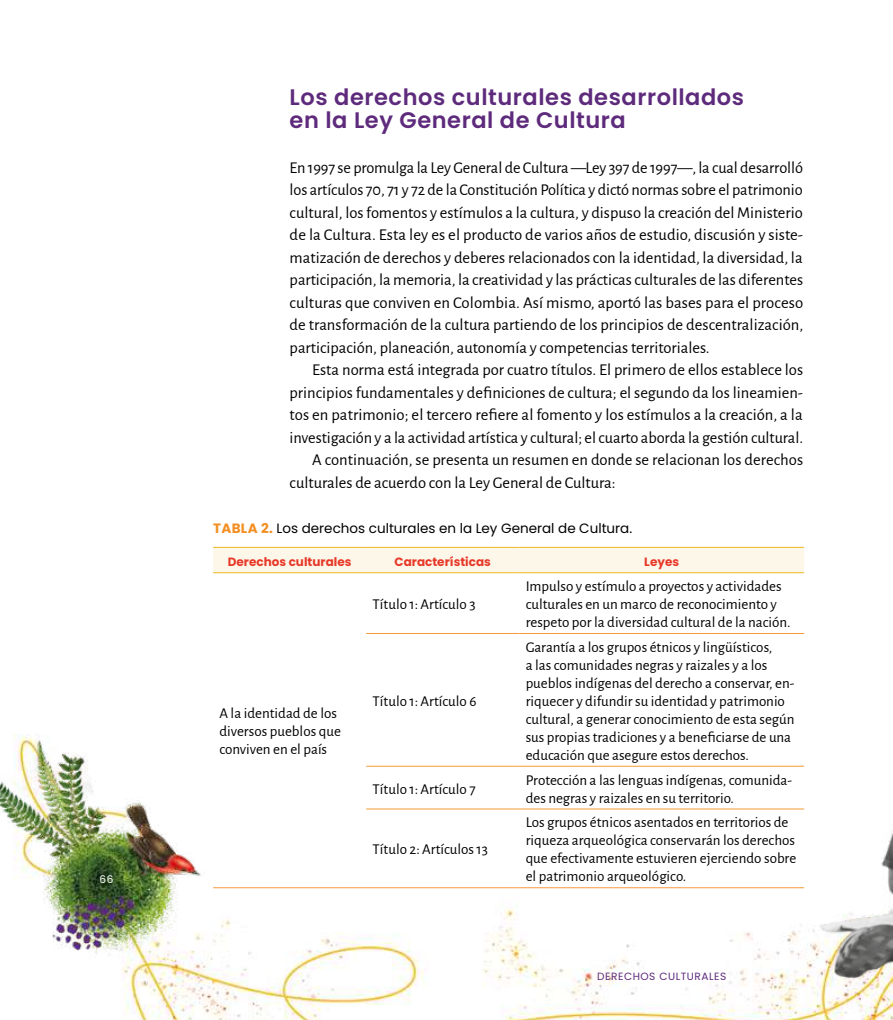
<style>
.page{position:relative;width:893px;height:1020px;background:#fff}
.page>*{position:absolute;margin:0;border:0;box-sizing:border-box;transform-origin:0 0}
.t1{font:600 22.5px/22.5px "Poppins";letter-spacing:.025em;color:#5e2b7c}
.t2{font:16.5px/22.5px "Alegreya Sans";color:#000;text-align:justify}
.t3{font:15px/18px "Alegreya Sans";color:#000}
.t4{font:13.5px "Poppins";color:#000}
.t5{font:700 13.5px "Poppins";color:#f38f22}
.t6{font:700 12px "Poppins";color:#e73929}
.t7{font:10.5px "Poppins";letter-spacing:.05em;color:#5e2b7c}
.t8{font:10.5px "Poppins";color:#fff}
.s1{font-weight:700;color:#f38f22}
</style>
<div class="page">
<img style="left:0;top:546px;width:892px;height:474px">
<img style="left:809px;top:698px;width:83px;height:289px">
<div style="left:213px;top:548px;width:591px;height:24px;background:#fdf7ea"></div>
<hr style="left:519px;top:633px;width:285px;height:1px;background:#f59b3b">
<hr style="left:366px;top:766px;width:153px;height:1px;background:#f59b3b">
<hr style="left:519px;top:766px;width:285px;height:1px;background:#f59b3b">
<hr style="left:366px;top:809px;width:153px;height:1px;background:#f59b3b">
<hr style="left:519px;top:809px;width:285px;height:1px;background:#f59b3b">
<hr style="left:366px;top:887px;width:153px;height:1px;background:#f59b3b">
<hr style="left:519px;top:887px;width:285px;height:1px;background:#f59b3b">
<hr style="left:213px;top:547px;width:153px;height:1px;background:#ecb822">
<hr style="left:366px;top:547px;width:153px;height:1px;background:#ecb822">
<hr style="left:519px;top:547px;width:285px;height:1px;background:#ecb822">
<hr style="left:366px;top:572px;width:153px;height:1px;background:#ecb822">
<hr style="left:519px;top:572px;width:285px;height:1px;background:#ecb822">
<hr style="left:213px;top:572px;width:153px;height:1px;background:#ecb822">
<hr style="left:213px;top:887px;width:153px;height:1px;background:#f59b3b">
<hr style="left:366px;top:633px;width:153px;height:1px;background:#f59b3b">
<p class="t8" style="left:100px;top:873px;width:15px">66</p>
<h1 class="t1" style="left:290px;top:86px;width:456px">Los derechos culturales desarrollados en la Ley General de Cultura</h1>
<p class="t2" style="left:290px;top:155px;width:515px">En 1997 se promulga la Ley General de Cultura —Ley 397 de 1997—, la cual desarrolló los artículos 70, 71 y 72 de la Constitución Política y dictó normas sobre el patrimonio cultural, los fomentos y estímulos a la cultura, y dispuso la creación del Ministerio de la Cultura. Esta ley es el producto de varios años de estudio, discusión y siste&shy;matización de derechos y deberes relacionados con la identidad, la diversidad, la participación, la memoria, la creatividad y las prácticas culturales de las diferentes culturas que conviven en Colombia. Así mismo, aportó las bases para el proceso de transformación de la cultura partiendo de los principios de descentralización, participación, planeación, autonomía y competencias territoriales.</p>
<p class="t2" style="left:312px;top:358px;width:492px">Esta norma está integrada por cuatro títulos. El primero de ellos establece los</p>
<p class="t2" style="left:290px;top:380px;width:515px">principios fundamentales y definiciones de cultura; el segundo da los lineamien-</p>
<p class="t2" style="left:290px;top:403px;width:514px">tos en patrimonio; el tercero refiere al fomento y los estímulos a la creación, a la</p>
<p class="t2" style="left:290px;top:425px;width:515px">investigación y a la actividad artística y cultural; el cuarto aborda la gestión cultural.</p>
<p class="t2" style="left:312px;top:448px;width:492px">A continuación, se presenta un resumen en donde se relacionan los derechos</p>
<p class="t2" style="left:290px;top:470px;width:327px">culturales de acuerdo con la Ley General de Cultura:</p>
<p class="t5" style="left:213px;top:520px;width:19px">Tabla</p>
<p class="t4" style="left:261px;top:520px;width:372px"><span class="s1">2.</span> Los derechos culturales en la Ley General de Cultura.</p>
<p class="t6" style="left:228px;top:555px;width:125px">Derechos culturales</p>
<p class="t6" style="left:394px;top:555px;width:98px">Características</p>
<p class="t6" style="left:644px;top:555px;width:36px">Leyes</p>
<p class="t3" style="left:219px;top:704px;width:123px">A la identidad de los diversos pueblos que conviven en el país</p>
<p class="t3" style="left:372px;top:594px;width:104px">Título 1: Artículo 3</p>
<p class="t3" style="left:372px;top:691px;width:105px">Título 1: Artículo 6</p>
<p class="t3" style="left:525px;top:576px;width:266px">Impulso y estímulo a proyectos y actividades culturales en un marco de reconocimiento y respeto por la diversidad cultural de la nación.</p>
<p class="t3" style="left:525px;top:637px;width:270px">Garantía a los grupos étnicos y lingüísticos,<br>a las comunidades negras y raizales y a los pueblos indígenas del derecho a conservar, en&shy;riquecer y difundir su identidad y patrimonio cultural, a generar conocimiento de esta según sus propias tradiciones y a beneficiarse de una educación que asegure estos derechos.</p>
<p class="t3" style="left:372px;top:779px;width:105px">Título 1: Artículo 7</p>
<p class="t3" style="left:525px;top:770px;width:268px">Protección a las lenguas indígenas, comunida&shy;des negras y raizales en su territorio.</p>
<p class="t3" style="left:372px;top:840px;width:117px">Título 2: Artículos 13</p>
<p class="t3" style="left:525px;top:813px;width:272px">Los grupos étnicos asentados en territorios de riqueza arqueológica conservarán los derechos que efectivamente estuvieren ejerciendo sobre el patrimonio arqueológico.</p>
<p class="t7" style="left:597px;top:971px;width:131px">Derechos culturales</p>
</div>
